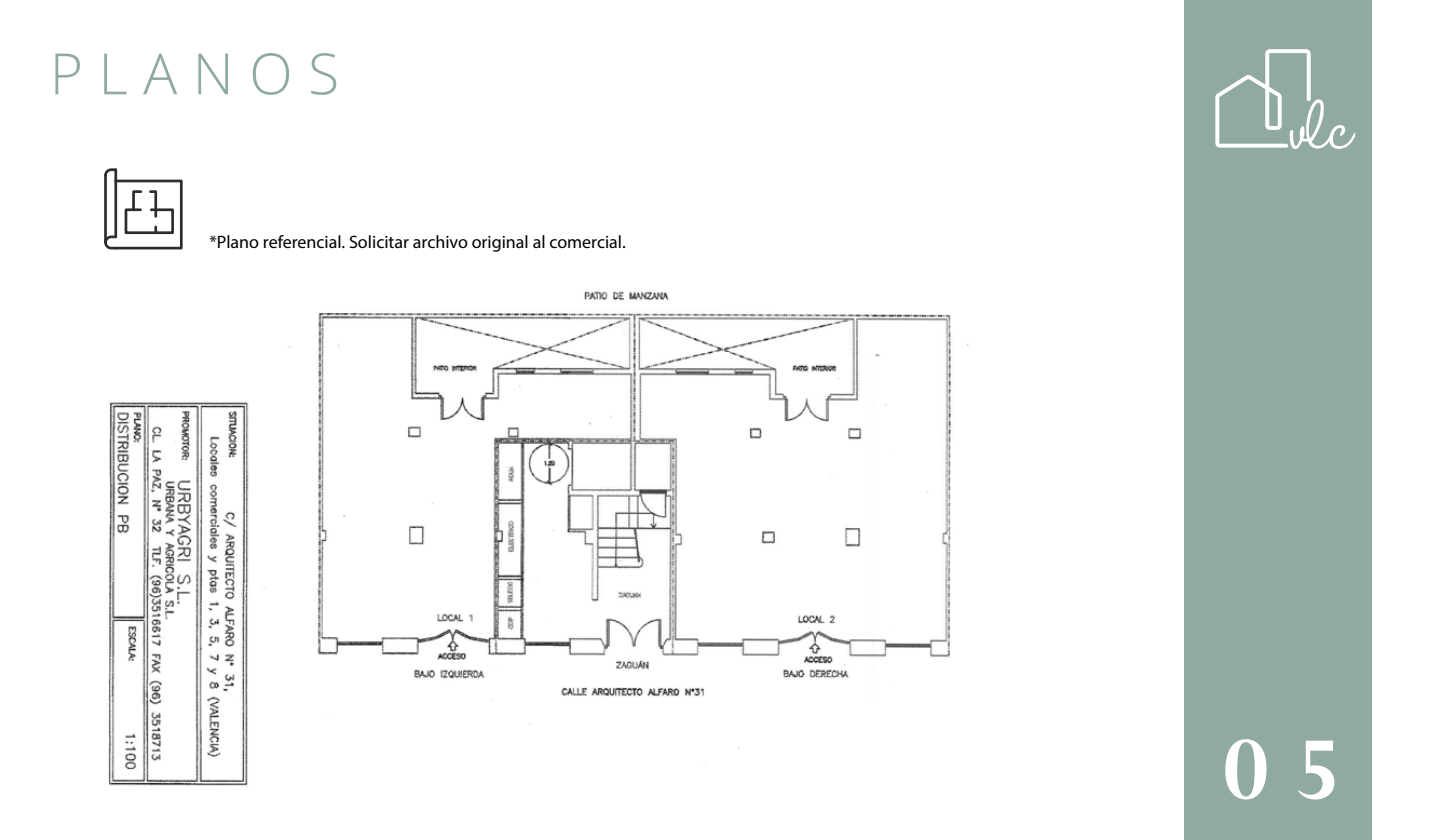
<style>
.page{position:relative;width:1440px;height:840px;background:#fff}
.page>*{position:absolute;margin:0;border:0;box-sizing:border-box;transform-origin:0 0}
.t1{font:700 97.95px "Perpetua";color:#fff}
.t2{font:300 57px "Open Sans";letter-spacing:.27em;color:#91aaa0}
.t3{font:18px "Myriad Pro";color:#000}
</style>
<div class="page">
<div style="left:114px;top:180px;width:69px;height:69px;border:3px solid #2d2d2d"></div>
<hr style="left:114px;top:170px;width:3px;height:67px;background:#2d2d2d">
<hr style="left:104px;top:175px;width:3px;height:68px;background:#2d2d2d">
<svg style="left:104px;top:168px;width:14px;height:10px"></svg>
<svg style="left:104px;top:189px;width:71px;height:61px"></svg>
<div style="left:1184px;top:0;width:187px;height:840px;background:#91aaa0"></div>
<svg style="left:1215px;top:49px;width:140px;height:100px"></svg>
<img style="left:108px;top:291px;width:861px;height:495px">
<h2 class="t2" style="left:50px;top:35px;width:291px">PLANOS</h2>
<p class="t3" style="left:209px;top:231px;width:418px">*Plano referencial. Solicitar archivo original al comercial.</p>
<h1 class="t1" style="left:1224px;top:708px;width:118px">0 5</h1>
</div>
